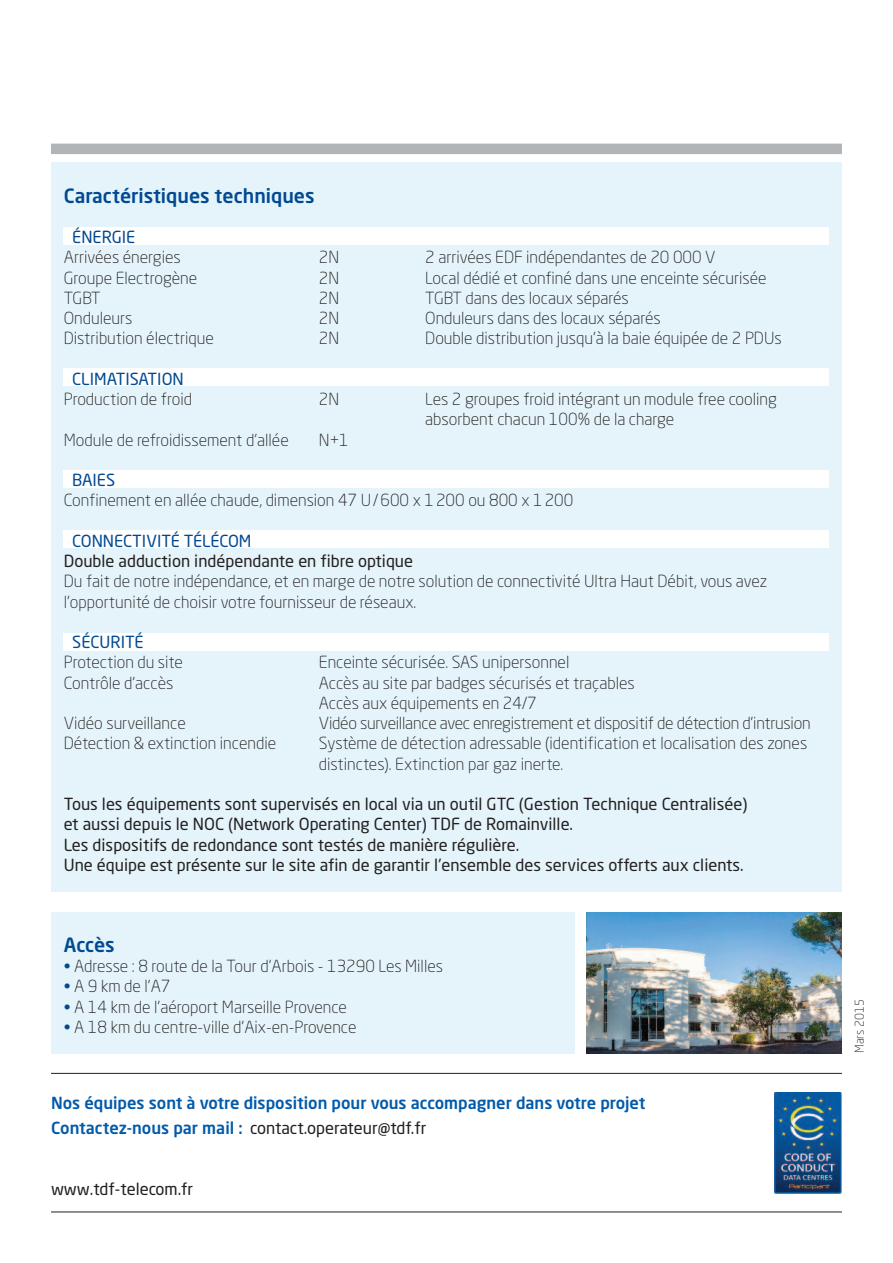
<style>
.page{position:relative;width:893px;height:1263px;background:#fff}
.page>*{position:absolute;margin:0;border:0;box-sizing:border-box;transform-origin:0 0}
.t1{font:500 19.5px "Neo Sans Std";color:#014a93}
.t2{font:300 16.5px/20.2px "Neo Sans Std";color:#231f20}
.t3{font:16.5px/20.2px "Neo Sans Std";color:#231f20}
.t4{font:500 16.5px/24.8px "Neo Sans Std";color:#015aaa}
.t5{font:16.5px "Neo Sans Std";color:#014a93}
.t6{font:300 16.5px "Neo Sans Std";letter-spacing:.215em;color:#231f20}
.t7{font:300 12px "Neo Sans Std";color:#231f20}
.s1{color:#014a93}
.s2{font-weight:400;color:#231f20}
</style>
<div class="page">
<div style="left:51px;top:912px;width:523px;height:142px;background:#e4f4fa"></div>
<div style="left:51px;top:162px;width:791px;height:729px;background:#e4f4fa"></div>
<div style="left:51px;top:144px;width:791px;height:10px;background:#b1b5b7"></div>
<hr style="left:51px;top:1211px;width:791px;height:1px;background:#231f20">
<hr style="left:51px;top:1073px;width:791px;height:1px;background:#231f20">
<img style="left:587px;top:912px;width:255px;height:142px">
<div style="left:64px;top:227px;width:765px;height:18px;background:#fff"></div>
<div style="left:64px;top:368px;width:765px;height:18px;background:#fff"></div>
<div style="left:64px;top:471px;width:765px;height:17px;background:#fff"></div>
<div style="left:64px;top:531px;width:765px;height:17px;background:#fff"></div>
<div style="left:64px;top:633px;width:765px;height:17px;background:#fff"></div>
<img style="left:774px;top:1093px;width:68px;height:100px">
<p class="t1" style="left:64px;top:188px;width:252px">Caractéristiques techniques</p>
<p class="t5" style="left:72px;top:231px;width:64px">ÉNERGIE</p>
<p class="t2" style="left:64px;top:249px;width:118px">Arrivées énergies</p>
<p class="t2" style="left:319px;top:249px;width:22px">2N</p>
<p class="t2" style="left:425px;top:249px;width:292px">2 arrivées EDF indépendantes de 20 000 V</p>
<p class="t2" style="left:64px;top:269px;width:135px">Groupe Electrogène</p>
<p class="t2" style="left:319px;top:269px;width:22px">2N</p>
<p class="t2" style="left:425px;top:269px;width:343px">Local dédié et confiné dans une enceinte sécurisée</p>
<p class="t2" style="left:64px;top:289px;width:38px">TGBT</p>
<p class="t2" style="left:319px;top:289px;width:22px">2N</p>
<p class="t2" style="left:425px;top:289px;width:205px">TGBT dans des locaux séparés</p>
<p class="t2" style="left:64px;top:309px;width:70px">Onduleurs</p>
<p class="t2" style="left:319px;top:309px;width:22px">2N</p>
<p class="t2" style="left:425px;top:309px;width:237px">Onduleurs dans des locaux séparés</p>
<p class="t2" style="left:64px;top:330px;width:152px">Distribution électrique</p>
<p class="t2" style="left:319px;top:330px;width:22px">2N</p>
<p class="t2" style="left:425px;top:330px;width:358px">Double distribution jusqu’à la baie équipée de 2 PDUs</p>
<p class="t5" style="left:72px;top:372px;width:113px">CLIMATISATION</p>
<p class="t2" style="left:64px;top:390px;width:130px">Production de froid</p>
<p class="t2" style="left:319px;top:390px;width:22px">2N</p>
<p class="t2" style="left:425px;top:390px;width:353px">Les 2 groupes froid intégrant un module free cooling absorbent chacun 100% de la charge</p>
<p class="t2" style="left:64px;top:431px;width:227px">Module de refroidissement d’allée</p>
<p class="t2" style="left:319px;top:431px;width:31px">N+1</p>
<p class="t5" style="left:72px;top:474px;width:44px">BAIES</p>
<p class="t2" style="left:64px;top:492px;width:511px">Confinement en allée chaude, dimension 47 U/600 x 1200 ou 800 x 1200</p>
<p class="t5" style="left:72px;top:534px;width:181px">CONNECTIVITÉ TÉLÉCOM</p>
<p class="t3" style="left:64px;top:552px;width:351px">Double adduction indépendante en fibre optique</p>
<p class="t2" style="left:64px;top:573px;width:705px">Du fait de notre indépendance, et en marge de notre solution de connectivité Ultra Haut Débit, vous avez l’opportunité de choisir votre fournisseur de réseaux.</p>
<p class="t5" style="left:72px;top:636px;width:73px">SÉCURITÉ</p>
<p class="t2" style="left:64px;top:654px;width:121px">Protection du site</p>
<p class="t2" style="left:319px;top:654px;width:252px">Enceinte sécurisée. SAS unipersonnel</p>
<p class="t2" style="left:64px;top:674px;width:111px">Contrôle d’accès</p>
<p class="t2" style="left:319px;top:674px;width:317px">Accès au site par badges sécurisés et traçables<br>Accès aux équipements en 24/7</p>
<p class="t2" style="left:64px;top:714px;width:124px">Vidéo surveillance</p>
<p class="t2" style="left:319px;top:714px;width:493px">Vidéo surveillance avec enregistrement et dispositif de détection d’intrusion</p>
<p class="t2" style="left:64px;top:735px;width:214px">Détection &amp; extinction incendie</p>
<p class="t2" style="left:319px;top:735px;width:490px">Système de détection adressable (identification et localisation des zones distinctes). Extinction par gaz inerte.</p>
<p class="t3" style="left:64px;top:795px;width:685px">Tous les équipements sont supervisés en local via un outil GTC (Gestion Technique Centralisée) et aussi depuis le NOC (Network Operating Center) TDF de Romainville.<br>Les dispositifs de redondance sont testés de manière régulière.<br>Une équipe est présente sur le site afin de garantir l’ensemble des services offerts aux clients.</p>
<p class="t1" style="left:64px;top:937px;width:52px">Accès</p>
<p class="t2" style="left:64px;top:957px;width:381px"><span class="s1">•</span> Adresse : 8 route de la Tour d’Arbois - 13290 Les Milles</p>
<p class="t6" style="left:64px;top:980px;width:108px"><span class="s1">•</span>A9kmdel’A7</p>
<p class="t2" style="left:64px;top:998px;width:285px"><span class="s1">•</span> A 14 km de l’aéroport Marseille Provence</p>
<p class="t2" style="left:64px;top:1018px;width:294px"><span class="s1">•</span> A 18 km du centre-ville d’Aix-en-Provence</p>
<p class="t4" style="left:51px;top:1092px;width:596px">Nos équipes sont à votre disposition pour vous accompagner dans votre projet<br>Contactez-nous par mail : <span class="s2">contact.operateur@tdf.fr</span></p>
<p class="t3" style="left:51px;top:1180px;width:144px">www.tdf-telecom.fr</p>
<p class="t7" style="left:855px;top:1053px;width:56px;rotate:-90deg">Mars 2015</p>
</div>
